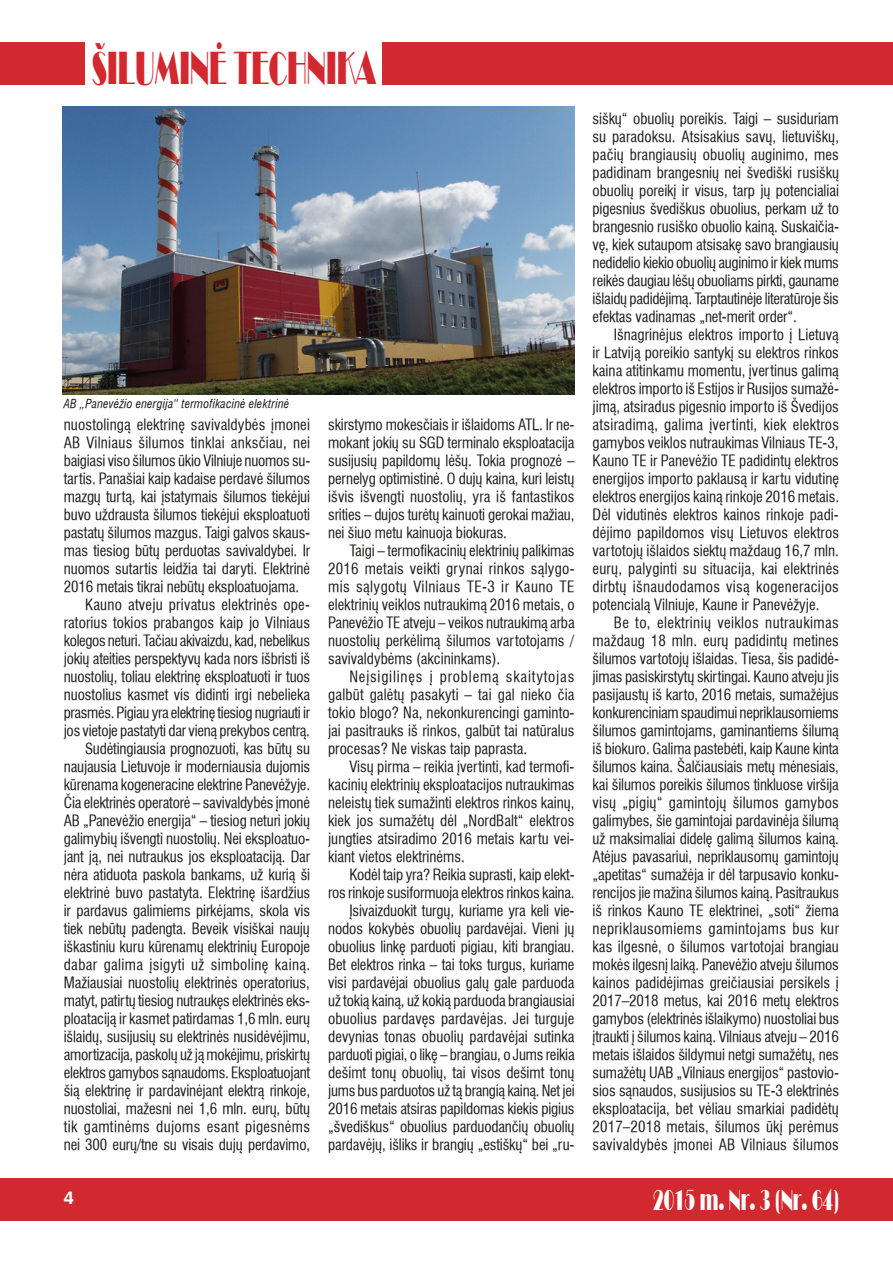
<style>
.page{position:relative;width:893px;height:1263px;background:#fff}
.page>*{position:absolute;margin:0;border:0;box-sizing:border-box;transform-origin:0 0}
.t1{font:48px "Broadway Normal";color:#d2282f;scale:.54 1}
.t2{font:30px "Broadway Normal";color:#fff;scale:.54 1}
.t3{font:700 18px "Helvetica LT";color:#fff}
.t4{font:condensed 15px/18px "Helvetica LT";letter-spacing:-.01em;color:#1d1d1b;text-align:justify}
.t5{font:condensed 15px "Helvetica LT";letter-spacing:.015em;color:#1d1d1b}
.t6{font:condensed 15px "Helvetica LT";letter-spacing:.025em;color:#1d1d1b}
.t7{font:condensed 15px "Helvetica LT";letter-spacing:.01em;color:#1d1d1b}
.t8{font:italic condensed 12px "Helvetica LT";letter-spacing:.015em;color:#1d1d1b}
</style>
<div class="page">
<div style="left:383px;top:43px;width:510px;height:42px;background:#d2282f"></div>
<div style="left:0;top:1178px;width:893px;height:42px;background:#d2282f"></div>
<div style="left:0;top:43px;width:85px;height:42px;background:#d2282f"></div>
<img style="left:62px;top:106px;width:513px;height:288px">
<h1 class="t1" style="left:92px;top:40px;width:528px">ÐILUMINË TECHNIKA</h1>
<p class="t8" style="left:64px;top:395px;width:227px">AB „Panevėžio energija“ termofikacinė elektrinė</p>
<p class="t7" style="left:64px;top:415px;width:248px">nuostolingą elektrinę savivaldybės įmonei</p>
<p class="t5" style="left:64px;top:433px;width:248px">AB Vilniaus šilumos tinklai anksčiau, nei</p>
<p class="t4" style="left:64px;top:452px;width:248px">baigiasi viso šilumos ūkio Vilniuje nuomos su-</p>
<p class="t4" style="left:64px;top:470px;width:248px">tartis. Panašiai kaip kadaise perdavė šilumos</p>
<p class="t4" style="left:64px;top:488px;width:248px">mazgų turtą, kai įstatymais šilumos tiekėjui</p>
<p class="t4" style="left:64px;top:506px;width:248px">buvo uždrausta šilumos tiekėjui eksploatuoti</p>
<p class="t4" style="left:64px;top:524px;width:248px">pastatų šilumos mazgus. Taigi galvos skaus-</p>
<p class="t4" style="left:64px;top:542px;width:248px">mas tiesiog būtų perduotas savivaldybei. Ir</p>
<p class="t4" style="left:64px;top:560px;width:248px">nuomos sutartis leidžia tai daryti. Elektrinė</p>
<p class="t4" style="left:64px;top:578px;width:237px">2016 metais tikrai nebūtų eksploatuojama.</p>
<p class="t5" style="left:85px;top:595px;width:226px">Kauno atveju privatus elektrinės ope-</p>
<p class="t4" style="left:64px;top:614px;width:248px">ratorius tokios prabangos kaip jo Vilniaus</p>
<p class="t4" style="left:64px;top:632px;width:248px">kolegos neturi. Tačiau akivaizdu, kad, nebelikus</p>
<p class="t4" style="left:64px;top:650px;width:248px">jokių ateities perspektyvų kada nors išbristi iš</p>
<p class="t4" style="left:64px;top:668px;width:248px">nuostolių, toliau elektrinę eksploatuoti ir tuos</p>
<p class="t4" style="left:64px;top:686px;width:248px">nuostolius kasmet vis didinti irgi nebelieka</p>
<p class="t4" style="left:64px;top:704px;width:248px">prasmės. Pigiau yra elektrinę tiesiog nugriauti ir</p>
<p class="t4" style="left:64px;top:722px;width:248px">jos vietoje pastatyti dar vieną prekybos centrą.</p>
<p class="t4" style="left:85px;top:740px;width:227px">Sudėtingiausia prognozuoti, kas būtų su</p>
<p class="t4" style="left:64px;top:758px;width:248px">naujausia Lietuvoje ir moderniausia dujomis</p>
<p class="t4" style="left:64px;top:776px;width:248px">kūrenama kogeneracine elektrine Panevėžyje.</p>
<p class="t4" style="left:64px;top:794px;width:248px">Čia elektrinės operatorė – savivaldybės įmonė</p>
<p class="t4" style="left:64px;top:812px;width:248px">AB „Panevėžio energija“ – tiesiog neturi jokių</p>
<p class="t4" style="left:64px;top:830px;width:248px">galimybių išvengti nuostolių. Nei eksploatuo-</p>
<p class="t4" style="left:64px;top:848px;width:248px">jant ją, nei nutraukus jos eksploataciją. Dar</p>
<p class="t4" style="left:64px;top:866px;width:248px">nėra atiduota paskola bankams, už kurią ši</p>
<p class="t4" style="left:64px;top:884px;width:248px">elektrinė buvo pastatyta. Elektrinę išardžius</p>
<p class="t4" style="left:64px;top:902px;width:248px">ir pardavus galimiems pirkėjams, skola vis</p>
<p class="t4" style="left:64px;top:920px;width:248px">tiek nebūtų padengta. Beveik visiškai naujų</p>
<p class="t4" style="left:64px;top:938px;width:248px">iškastiniu kuru kūrenamų elektrinių Europoje</p>
<p class="t6" style="left:64px;top:955px;width:248px">dabar galima įsigyti už simbolinę kainą.</p>
<p class="t4" style="left:64px;top:974px;width:248px">Mažiausiai nuostolių elektrinės operatorius,</p>
<p class="t4" style="left:64px;top:992px;width:248px">matyt, patirtų tiesiog nutraukęs elektrinės eks-</p>
<p class="t4" style="left:64px;top:1010px;width:248px">ploataciją ir kasmet patirdamas 1,6 mln. eurų</p>
<p class="t4" style="left:64px;top:1028px;width:248px">išlaidų, susijusių su elektrinės nusidėvėjimu,</p>
<p class="t4" style="left:64px;top:1046px;width:248px">amortizacija, paskolų už ją mokėjimu, priskirtų</p>
<p class="t4" style="left:64px;top:1064px;width:248px">elektros gamybos sąnaudoms. Eksploatuojant</p>
<p class="t4" style="left:64px;top:1082px;width:248px">šią elektrinę ir pardavinėjant elektrą rinkoje,</p>
<p class="t4" style="left:64px;top:1100px;width:248px">nuostoliai, mažesni nei 1,6 mln. eurų, būtų</p>
<p class="t6" style="left:64px;top:1117px;width:248px">tik gamtinėms dujoms esant pigesnėms</p>
<p class="t4" style="left:64px;top:1136px;width:248px">nei 300 eurų/tne su visais dujų perdavimo,</p>
<p class="t3" style="left:64px;top:1187px;width:12px">4</p>
<p class="t4" style="left:328px;top:416px;width:248px">skirstymo mokesčiais ir išlaidoms ATL. Ir ne&shy;mokant jokių su SGD terminalo eksploatacija susijusių papildomų lėšų. Tokia prognozė – pernelyg optimistinė. O dujų kaina, kuri leistų išvis išvengti nuostolių, yra iš fantastikos srities – dujos turėtų kainuoti gerokai mažiau, nei šiuo metu kainuoja biokuras.</p>
<p class="t4" style="left:328px;top:542px;width:248px;text-indent:21px">Taigi – termofikacinių elektrinių palikimas 2016 metais veikti grynai rinkos sąlygo&shy;mis sąlygotų Vilniaus TE-3 ir Kauno TE elektrinių veiklos nutraukimą 2016 metais, o Panevėžio TE atveju – veikos nutraukimą arba nuostolių perkėlimą šilumos vartotojams / savivaldybėms (akcininkams).</p>
<p class="t4" style="left:328px;top:668px;width:248px;text-indent:21px">Neįsigilinęs į problemą skaitytojas galbūt galėtų pasakyti – tai gal nieko čia tokio blogo? Na, nekonkurencingi gaminto&shy;jai pasitrauks iš rinkos, galbūt tai natūralus procesas? Ne viskas taip paprasta.</p>
<p class="t4" style="left:328px;top:758px;width:248px;text-indent:21px">Visų pirma – reikia įvertinti, kad termofi&shy;kacinių elektrinių eksploatacijos nutraukimas neleistų tiek sumažinti elektros rinkos kainų, kiek jos sumažėtų dėl „NordBalt“ elektros jungties atsiradimo 2016 metais kartu vei&shy;kiant vietos elektrinėms.</p>
<p class="t4" style="left:328px;top:866px;width:248px;text-align:right">Kodėl taip yra? Reikia suprasti, kaip elekt-<br>ros rinkoje susiformuoja elektros rinkos kaina.<br>Įsivaizduokit turgų, kuriame yra keli vie&shy;nodos kokybės obuolių pardavėjai. Vieni jų obuolius linkę parduoti pigiau, kiti brangiau.<br>Bet elektros rinka – tai toks turgus, kuriame visi pardavėjai obuolius galų gale parduoda už tokią kainą, už kokią parduoda brangiausiai obuolius pardavęs pardavėjas. Jei turguje devynias tonas obuolių pardavėjai sutinka parduoti pigiai, o likę – brangiau, o Jums reikia dešimt tonų obuolių, tai visos dešimt tonų jums bus parduotos už tą brangią kainą. Net jei 2016 metais atsiras papildomas kiekis pigius „švediškus“ obuolius parduodančių obuolių pardavėjų, išliks ir brangių „estiškų“ bei „ru-</p>
<p class="t4" style="left:593px;top:110px;width:248px">siškų“ obuolių poreikis. Taigi – susiduriam su paradoksu. Atsisakius savų, lietuviškų, pačių brangiausių obuolių auginimo, mes padidinam brangesnių nei švediški rusiškų obuolių poreikį ir visus, tarp jų potencialiai pigesnius švediškus obuolius, perkam už to brangesnio rusiško obuolio kainą. Suskaičia&shy;vę, kiek sutaupom atsisakę savo brangiausių nedidelio kiekio obuolių auginimo ir kiek mums reikės daugiau lėšų obuoliams pirkti, gauname išlaidų padidėjimą. Tarptautinėje literatūroje šis efektas vadinamas „net-merit order“.</p>
<p class="t4" style="left:593px;top:326px;width:248px;text-indent:21px">Išnagrinėjus elektros importo į Lietuvą ir Latviją poreikio santykį su elektros rinkos kaina atitinkamu momentu, įvertinus galimą elektros importo iš Estijos ir Rusijos sumažė&shy;jimą, atsiradus pigesnio importo iš Švedijos atsiradimą, galima įvertinti, kiek elektros gamybos veiklos nutraukimas Vilniaus TE-3, Kauno TE ir Panevėžio TE padidintų elektros energijos importo paklausą ir kartu vidutinę elektros energijos kainą rinkoje 2016 metais.<br>Dėl vidutinės elektros kainos rinkoje padi&shy;dėjimo papildomos visų Lietuvos elektros vartotojų išlaidos siektų maždaug 16,7 mln. eurų, palyginti su situacija, kai elektrinės dirbtų išnaudodamos visą kogeneracijos potencialą Vilniuje, Kaune ir Panevėžyje.</p>
<p class="t4" style="left:593px;top:614px;width:248px;text-indent:21px">Be to, elektrinių veiklos nutraukimas maždaug 18 mln. eurų padidintų metines šilumos vartotojų išlaidas. Tiesa, šis padidė&shy;jimas pasiskirstytų skirtingai. Kauno atveju jis pasijaustų iš karto, 2016 metais, sumažėjus konkurenciniam spaudimui nepriklausomiems šilumos gamintojams, gaminantiems šilumą iš biokuro. Galima pastebėti, kaip Kaune kinta šilumos kaina. Šalčiausiais metų mėnesiais, kai šilumos poreikis šilumos tinkluose viršija visų „pigių“ gamintojų šilumos gamybos galimybes, šie gamintojai pardavinėja šilumą už maksimaliai didelę galimą šilumos kainą.<br>Atėjus pavasariui, nepriklausomų gamintojų „apetitas“ sumažėja ir dėl tarpusavio konku&shy;rencijos jie mažina šilumos kainą. Pasitraukus iš rinkos Kauno TE elektrinei, „soti“ žiema nepriklausomiems gamintojams bus kur kas ilgesnė, o šilumos vartotojai brangiau mokės ilgesnį laiką. Panevėžio atveju šilumos kainos padidėjimas greičiausiai persikels į 2017–2018 metus, kai 2016 metų elektros gamybos (elektrinės išlaikymo) nuostoliai bus įtraukti į šilumos kainą. Vilniaus atveju – 2016 metais išlaidos šildymui netgi sumažėtų, nes sumažėtų UAB „Vilniaus energijos“ pastovio&shy;sios sąnaudos, susijusios su TE-3 elektrinės eksploatacija, bet vėliau smarkiai padidėtų 2017–2018 metais, šilumos ūkį perėmus savivaldybės įmonei AB Vilniaus šilumos</p>
<h2 class="t2" style="left:653px;top:1182px;width:345px">2015 m. Nr. 3 (Nr. 64)</h2>
</div>
